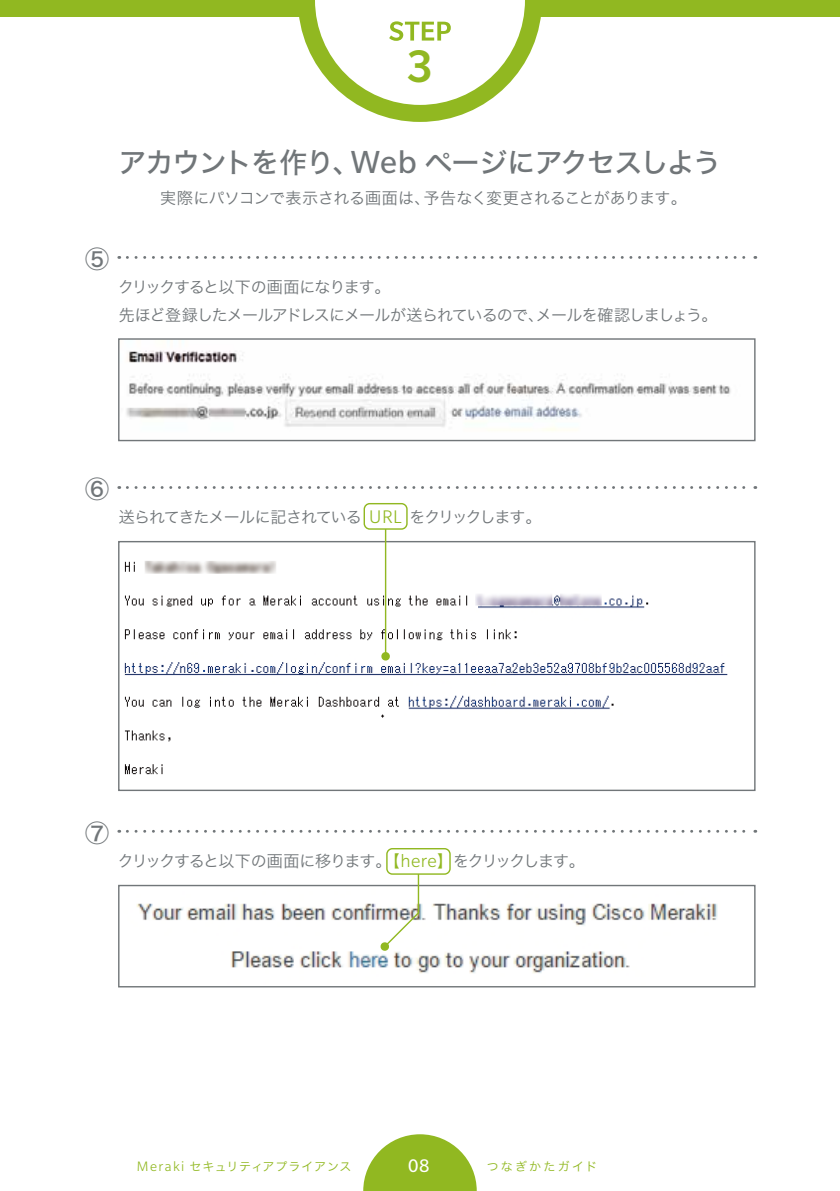
<style>
.page{position:relative;width:840px;height:1191px;background:#fff}
.page>*{position:absolute;margin:0;border:0;box-sizing:border-box;transform-origin:0 0}
.t1{font:500 49.6px "Slate Pro";color:#91b821}
.t2{font:28px "Hira Kaku Std W5";letter-spacing:-.045em;color:#717679}
.t3{font:24px "Hira Kaku Std W5";color:#717679}
.t4{font:19.8px "Slate Pro";color:#fff}
.t5{font:16px/28px "Hira Kaku Std W3";letter-spacing:-.055em;color:#717679}
.t6{font:16px "Hira Kaku Std W3";letter-spacing:-.025em;color:#717679}
.t7{font:16px "Hira Kaku Std W3";letter-spacing:-.075em;color:#717679}
.t8{font:12px "Hira Kaku Std W3";letter-spacing:.05em;color:#91b821}
.t9{font:12px "Hira Kaku Std W3";letter-spacing:.175em;color:#91b821}
.s1{font-family:"Slate Pro";font-size:34.8px}
.s2{font-family:"Slate Pro";font-weight:300;font-size:19.8px;color:#91b821}
.s3{color:#91b821}
.s4{font-family:"Slate Pro";font-weight:300;font-size:14.8px}
</style>
<div class="page">
<img style="left:124px;top:543px;width:604px;height:232px">
<svg style="left:127px;top:256px;width:628px;height:3px"></svg>
<img style="left:126px;top:350px;width:605px;height:81px">
<img style="left:119px;top:887px;width:635px;height:101px">
<div style="left:118px;top:338px;width:637px;height:103px;border:1px solid #717679"></div>
<svg style="left:127px;top:830px;width:628px;height:2px"></svg>
<div style="left:118px;top:885px;width:637px;height:102px;border:1px solid #717679"></div>
<svg style="left:127px;top:486px;width:628px;height:3px"></svg>
<div style="left:118px;top:541px;width:637px;height:250px;border:1px solid #717679"></div>
<div style="left:363px;top:503px;width:44px;height:27px;border:1px solid #91b821;border-radius:5px"></div>
<hr style="left:384px;top:529px;width:2px;height:127px;background:#91b821">
<svg style="left:381px;top:651px;width:9px;height:10px"></svg>
<div style="left:386px;top:848px;width:64px;height:26px;border:1px solid #91b821;border-radius:6px"></div>
<svg style="left:380px;top:872px;width:39px;height:79px"></svg>
<svg style="left:363px;top:1134px;width:113px;height:57px"></svg>
<div style="left:0;top:0;width:839px;height:17px;background:#91b821"></div>
<svg style="left:299px;top:0;width:242px;height:122px"></svg>
<h1 class="t1" style="left:406px;top:39px;width:29px">3</h1>
<h2 class="t2" style="left:118px;top:141px;width:603px">アカウントを作り、<span class="s1">Web</span> ページにアクセスしよう</h2>
<p class="t6" style="left:160px;top:186px;width:528px">実際にパソコンで表示される画面は、予告なく変更されることがあります。</p>
<h3 class="t3" style="left:85px;top:240px;width:25px">⑤</h3>
<p class="t5" style="left:118px;top:272px;width:600px">クリックすると以下の画面になります。<br>先ほど登録したメールアドレスにメールが送られているので、メールを確認しましょう。</p>
<h3 class="t3" style="left:85px;top:470px;width:25px">⑥</h3>
<p class="t5" style="left:119px;top:502px;width:424px">送られてきたメールに記されている <span class="s2">URL</span> をクリックします。</p>
<h3 class="t3" style="left:85px;top:814px;width:25px">⑦</h3>
<p class="t7" style="left:118px;top:848px;width:468px">クリックすると以下の画面に移ります。<span class="s3">【</span><span class="s2">here</span><span class="s3">】</span>をクリックします。</p>
<p class="t8" style="left:137px;top:1157px;width:216px"><span class="s4">Meraki</span> セキュリティアプライアンス</p>
<p class="t4" style="left:408px;top:1155px;width:23px">08</p>
<p class="t9" style="left:486px;top:1157px;width:112px">つなぎかたガイド</p>
</div>
